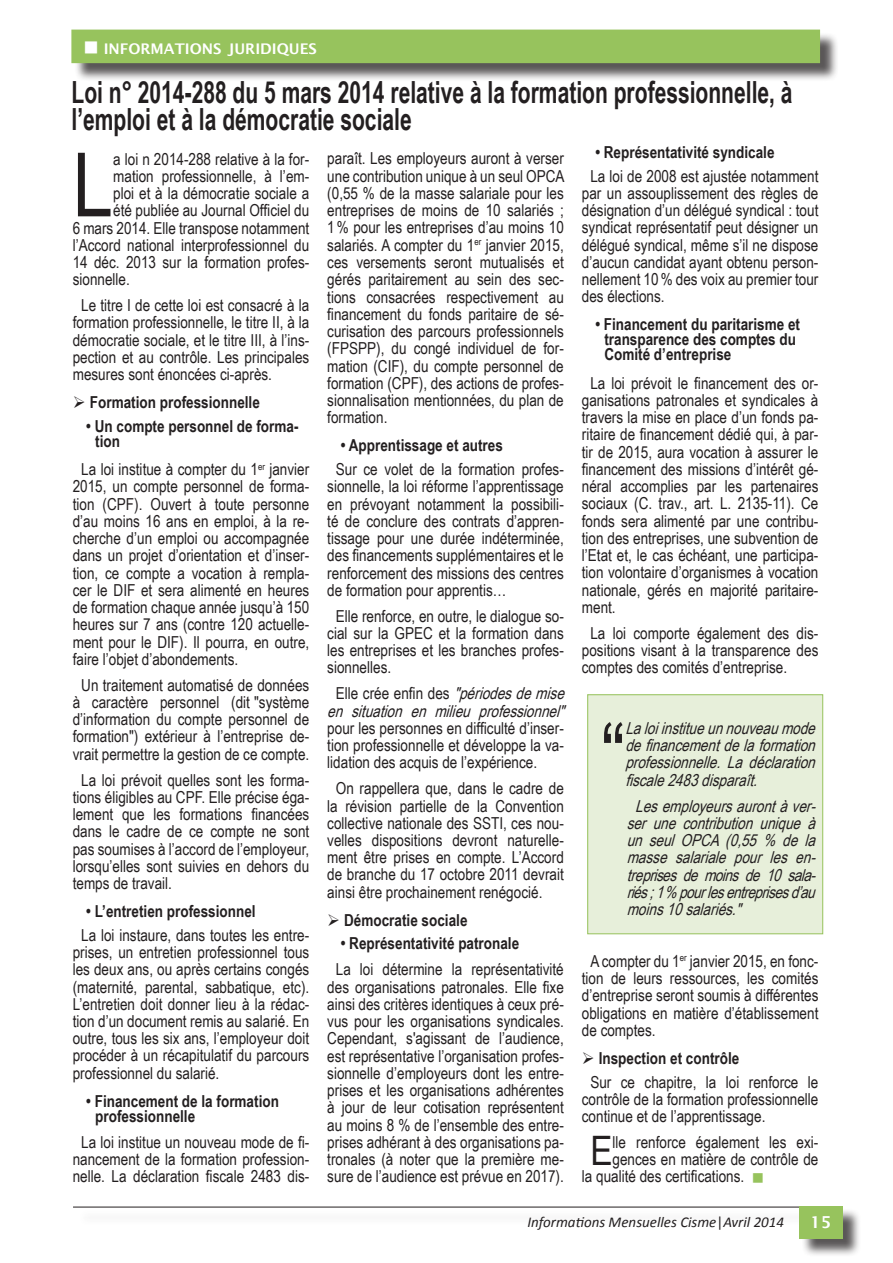
<style>
.page{position:relative;width:893px;height:1263px;background:#fff}
.page>*{position:absolute;margin:0;border:0;box-sizing:border-box;transform-origin:0 0}
.t1{font:88.8px "Arial Narrow";color:#231f20}
.t2{font:40.65px "Arial Narrow";color:#231f20}
.t3{font:700 30.45px/27px "Arial Narrow";color:#231f20;scale:.84 1}
.t4{font:16.5px/17.2px "Arial Narrow";color:#231f20;text-align:justify}
.t5{font:italic 16.5px/17.2px "Arial Narrow";color:#231f20;text-align:justify}
.t6{font:700 16.5px/15px "Arial Narrow";color:#231f20}
.t7{font:600 16.5px "Lucida Sans";color:#fff}
.t8{font:italic 15px "Calibri";color:#231f20}
.t9{font:600 14.7px "Lucida Sans";color:#fff}
.s1{font-style:normal}
.s2{font-weight:700}
.s3{color:#97c35d}
</style>
<div class="page">
<div style="left:77px;top:1209px;width:739px;height:17px;background:#fafafa"></div>
<hr style="left:73px;top:1207px;width:726px;height:1px;background:#231f20">
<div style="left:801px;top:1208px;width:60px;height:49px;background:#231f20;opacity:.75"></div>
<div style="left:799px;top:1206px;width:43px;height:32px;background:#97c35d"></div>
<div style="left:74px;top:32px;width:764px;height:50px;background:#231f20;opacity:.75"></div>
<div style="left:72px;top:30px;width:748px;height:33px;background:#97c35d"></div>
<div style="left:588px;top:695px;width:235px;height:239px;background:#e7efda"></div>
<div style="left:587px;top:694px;width:236px;height:240px;border:1px solid #97c35d"></div>
<p class="t9" style="left:104px;top:41px;width:215px">INFORMATIONS JURIDIQUES</p>
<h3 class="t3" style="left:72px;top:78px;width:860px">Loi n° 2014-288 du 5 mars 2014 relative à la formation professionnelle, à l’emploi et à la démocratie sociale</h3>
<h1 class="t1" style="left:73px;top:120px;width:42px">L</h1>
<p class="t4" style="left:113px;top:150px;width:198px">a loi n 2014-288 relative à la for-</p>
<p class="t6" style="left:595px;top:144px;width:181px">• Représentativité syndicale</p>
<p class="t4" style="left:582px;top:167px;width:238px;text-indent:8px">La loi de 2008 est ajustée notamment par un assouplissement des règles de désignation d’un délégué syndical : tout syndicat représentatif peut désigner un délégué syndical, même s’il ne dispose d’aucun candidat ayant obtenu person&shy;nellement 10% des voix au premier tour des élections.</p>
<p class="t6" style="left:604px;top:316px;width:197px;text-indent:-9px">• Financement du paritarisme et transparence des comptes du<br>Comité d’entreprise</p>
<p class="t4" style="left:582px;top:374px;width:238px;text-indent:8px">La loi prévoit le financement des or&shy;ganisations patronales et syndicales à travers la mise en place d’un fonds pa&shy;ritaire de financement dédié qui, à par&shy;tir de 2015, aura vocation à assurer le financement des missions d’intérêt gé&shy;néral accomplies par les partenaires sociaux (C. trav., art. L. 2135-11). Ce fonds sera alimenté par une contribu&shy;tion des entreprises, une subvention de l’Etat et, le cas échéant, une participa&shy;tion volontaire d’organismes à vocation nationale, gérés en majorité paritaire&shy;ment.</p>
<p class="t4" style="left:582px;top:624px;width:238px;text-indent:8px">La loi comporte également des dis&shy;positions visant à la transparence des comptes des comités d’entreprise.</p>
<p class="t4" style="left:327px;top:149px;width:239px">paraît. Les employeurs auront à verser une contribution unique à un seul OPCA (0,55 % de la masse salariale pour les entreprises de moins de 10 salariés ; 1% pour les entreprises d’au moins 10 salariés. A compter du 1<sup>er</sup> janvier 2015, ces versements seront mutualisés et gérés paritairement au sein des sec&shy;tions consacrées respectivement au financement du fonds paritaire de sé&shy;curisation des parcours professionnels (FPSPP), du congé individuel de for&shy;mation (CIF), du compte personnel de formation (CPF), des actions de profes&shy;sionnalisation mentionnées, du plan de formation.</p>
<p class="t6" style="left:341px;top:437px;width:164px">• Apprentissage et autres</p>
<p class="t4" style="left:327px;top:460px;width:238px;text-indent:8px">Sur ce volet de la formation profes&shy;sionnelle, la loi réforme l’apprentissage en prévoyant notamment la possibili&shy;té de conclure des contrats d’appren&shy;tissage pour une durée indéterminée, des financements supplémentaires et le renforcement des missions des centres de formation pour apprentis…</p>
<p class="t4" style="left:327px;top:607px;width:238px;text-indent:8px">Elle renforce, en outre, le dialogue so&shy;cial sur la GPEC et la formation dans les entreprises et les branches profes&shy;sionnelles.</p>
<p class="t5" style="left:327px;top:684px;width:244px;text-align:center"><span class="s1">E l l e c r é e e n fi n d e s</span> "périodesdemise en situation en milieu professionnel"</p>
<p class="t4" style="left:327px;top:719px;width:238px">pour les personnes en difficulté d’inser&shy;tion professionnelle et développe la va&shy;lidation des acquis de l’expérience.</p>
<p class="t4" style="left:327px;top:779px;width:238px;text-indent:8px">On rappellera que, dans le cadre de la révision partielle de la Convention collective nationale des SSTI, ces nou&shy;velles dispositions devront naturelle&shy;ment être prises en compte. L’Accord de branche du 17 octobre 2011 devrait ainsi être prochainement renégocié.</p>
<p class="t6" style="left:327px;top:911px;width:142px">➢ Démocratie sociale</p>
<p class="t6" style="left:341px;top:935px;width:180px">• Représentativité patronale</p>
<p class="t4" style="left:327px;top:960px;width:238px;text-align:center">La loi détermine la représentativité des organisations patronales. Elle fixe ainsi des critères identiques à ceux pré&shy;vus pour les organisations syndicales.<br>Cependant, s'agissant de l’audience, est représentative l’organisation profes&shy;sionnelle d’employeurs dont les entre&shy;prises et les organisations adhérentes à jour de leur cotisation représentent au moins 8 % de l’ensemble des entre&shy;prises adhérant à des organisations pa&shy;tronales (à noter que la première me&shy;sure de l’audience est prévue en 2017).</p>
<p class="t4" style="left:113px;top:167px;width:198px">mation professionnelle, à l’em-</p>
<p class="t4" style="left:113px;top:184px;width:198px">ploi et à la démocratie sociale a</p>
<p class="t4" style="left:113px;top:201px;width:198px">été publiée au Journal Officiel du</p>
<p class="t4" style="left:73px;top:218px;width:238px">6 mars 2014. Elle transpose notamment</p>
<p class="t4" style="left:73px;top:236px;width:238px">l’Accord national interprofessionnel du</p>
<p class="t4" style="left:73px;top:253px;width:238px">14 déc. 2013 sur la formation profes-</p>
<p class="t4" style="left:73px;top:270px;width:59px">sionnelle.</p>
<p class="t4" style="left:73px;top:296px;width:238px;text-indent:8px">Le titre I de cette loi est consacré à la formation professionnelle, le titre II, à la démocratie sociale, et le titre III, à l’ins&shy;pection et au contrôle. Les principales mesures sont énoncées ci-après.</p>
<p class="t6" style="left:73px;top:394px;width:189px">➢ Formation professionnelle</p>
<p class="t6" style="left:95px;top:418px;width:205px;text-indent:-9px">• Un compte personnel de forma&shy;tion</p>
<p class="t4" style="left:73px;top:460px;width:238px;text-indent:9px">La loi institue à compter du 1<sup>er</sup> janvier 2015, un compte personnel de forma&shy;tion (CPF). Ouvert à toute personne d’au moins 16 ans en emploi, à la re&shy;cherche d’un emploi ou accompagnée dans un projet d’orientation et d’inser&shy;tion, ce compte a vocation à rempla&shy;cer le DIF et sera alimenté en heures de formation chaque année jusqu’à 150 heures sur 7 ans (contre 120 actuelle&shy;ment pour le DIF). Il pourra, en outre, faire l’objet d’abondements.</p>
<p class="t4" style="left:73px;top:676px;width:238px;text-align:center">Un traitement automatisé de données à caractère personnel (dit "système d’information du compte personnel de formation") extérieur à l’entreprise de&shy;vrait permettre la gestion de ce compte.</p>
<p class="t4" style="left:73px;top:770px;width:238px;text-indent:8px">La loi prévoit quelles sont les forma&shy;tions éligibles au CPF. Elle précise éga&shy;lement que les formations financées dans le cadre de ce compte ne sont pas soumises à l’accord de l’employeur, lorsqu’elles sont suivies en dehors du temps de travail.</p>
<p class="t6" style="left:86px;top:903px;width:171px">• L’entretien professionnel</p>
<p class="t4" style="left:73px;top:926px;width:238px;text-indent:8px">La loi instaure, dans toutes les entre&shy;prises, un entretien professionnel tous les deux ans, ou après certains congés (maternité, parental, sabbatique, etc).<br>L’entretien doit donner lieu à la rédac&shy;tion d’un document remis au salarié. En outre, tous les six ans, l’employeur doit procéder à un récapitulatif du parcours professionnel du salarié.</p>
<p class="t6" style="left:95px;top:1092px;width:185px;text-indent:-9px">• Financement de la formation professionnelle</p>
<p class="t4" style="left:73px;top:1133px;width:238px;text-align:center">La loi institue un nouveau mode de fi&shy;nancement de la formation profession&shy;nelle. La déclaration fiscale 2483 dis-</p>
<h1 class="t1" style="left:601px;top:689px;width:26px">“</h1>
<p class="t5" style="left:625px;top:719px;width:197px">Laloiinstitueunnouveaumode definancementdelaformation professionnelle.Ladéclaration fiscale2483disparaît.</p>
<p class="t5" style="left:627px;top:796px;width:196px;text-indent:8px">Lesemployeursaurontàver&shy;ser une contribution unique à unseulOPCA(0,55% dela masse salariale pour les en&shy;treprisesdemoinsde10sala&shy;riés;1%pourlesentreprisesd’au moins10salariés."</p>
<p class="t4" style="left:582px;top:952px;width:238px;text-indent:8px">A compter du 1<sup>er</sup> janvier 2015, en fonc&shy;tion de leurs ressources, les comités d’entreprise seront soumis à différentes obligations en matière d’établissement de comptes.</p>
<p class="t4" style="left:590px;top:1045px;width:230px;line-height:23.9px;text-indent:-8px">➢ <span class="s2">Inspection et contrôle<br></span>Sur ce chapitre, la loi renforce le</p>
<p class="t4" style="left:582px;top:1090px;width:238px">contrôle de la formation professionnelle continue et de l’apprentissage.</p>
<h2 class="t2" style="left:590px;top:1121px;width:24px">E</h2>
<p class="t4" style="left:613px;top:1133px;width:207px">lle renforce également les exi-</p>
<p class="t4" style="left:613px;top:1150px;width:207px">gences en matière de contrôle de</p>
<p class="t4" style="left:582px;top:1167px;width:184px">la qualité des certifications. <span class="s3">■</span></p>
<p class="t8" style="left:527px;top:1212px;width:258px">Informations Mensuelles Cisme<span class="s1">|</span>Avril 2014</p>
<p class="t7" style="left:810px;top:1213px;width:23px">15</p>
</div>
